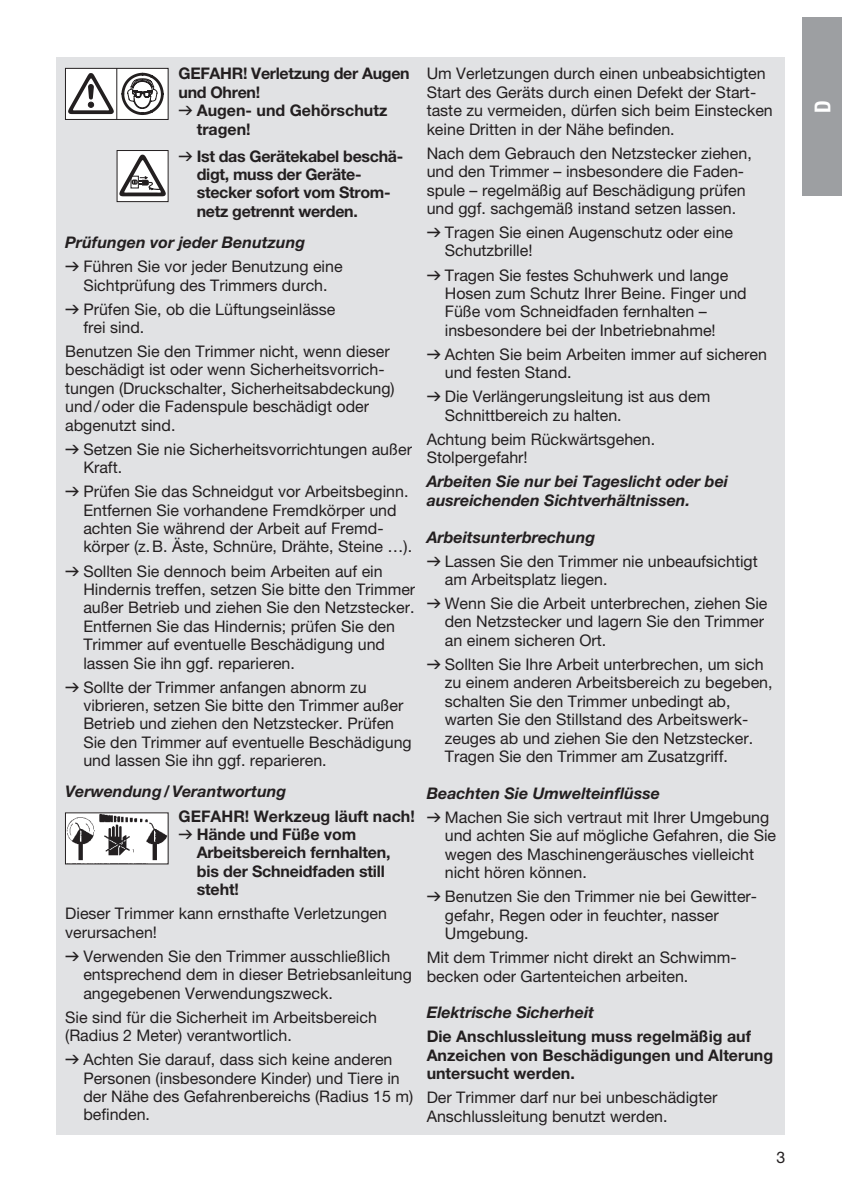
<style>
.page{position:relative;width:842px;height:1191px;background:#fff}
.page>*{position:absolute;margin:0;border:0;box-sizing:border-box;transform-origin:0 0}
.t1{font:22px "GARDENA Pro Bo Cond";color:#fff}
.t2{font:16px/18.4px "GARDENA Pro";color:#231f20}
.t3{font:700 16px/18.4px "GARDENA Pro";letter-spacing:-.01em;color:#231f20}
.t4{font:italic 700 16px/18.4px "GARDENA Pro";color:#231f20}
.s1{font-family:"Formdruck";font-weight:400}
.s2{font-weight:700;font-style:italic}
.s3{font-family:"Formdruck"}
</style>
<div class="page">
<div style="left:57px;top:57px;width:728px;height:1077px;background:#e1e2e4"></div>
<div style="left:65px;top:68px;width:103px;height:51px;background:#fff"></div>
<div style="left:65px;top:68px;width:103px;height:52px;border:1px solid #231f20"></div>
<hr style="left:116px;top:68px;width:1px;height:52px;background:#231f20">
<svg style="left:68px;top:73px;width:46px;height:41px"></svg>
<svg style="left:121px;top:73px;width:43px;height:42px"></svg>
<div style="left:117px;top:150px;width:51px;height:52px;background:#fff"></div>
<div style="left:117px;top:150px;width:51px;height:52px;border:1px solid #231f20"></div>
<svg style="left:119px;top:155px;width:47px;height:41px"></svg>
<img style="left:67px;top:814px;width:99px;height:48px">
<div style="left:65px;top:812px;width:103px;height:52px;border:1px solid #231f20"></div>
<div style="left:802px;top:17px;width:40px;height:179px;background:#9d9fa2"></div>
<p class="t3" style="left:179px;top:64px;width:233px">GEFAHR! Verletzung der Augen</p>
<p class="t3" style="left:179px;top:83px;width:83px">und Ohren!</p>
<p class="t3" style="left:179px;top:101px;width:210px"><span class="s1">v</span> Augen- und Gehörschutz</p>
<p class="t3" style="left:197px;top:119px;width:55px">tragen!</p>
<p class="t3" style="left:197px;top:146px;width:208px;text-indent:-18px"><span class="s1">v</span> Ist das Gerätekabel beschä&shy;digt, muss der Geräte&shy;stecker sofort vom Strom&shy;netz getrennt werden.</p>
<p class="t2" style="left:65px;top:230px;width:279px;line-height:24px"><span class="s2">Prüfungen vor jeder Benutzung<br></span><span class="s3">v</span> Führen Sie vor jeder Benutzung eine</p>
<p class="t2" style="left:65px;top:273px;width:272px;line-height:24px;text-indent:18px">Sichtprüfung des Trimmers durch. <span class="s3">v</span> Prüfen Sie, ob die Lüftungseinlässe</p>
<p class="t2" style="left:65px;top:315px;width:326px;line-height:24px;text-indent:18px">frei sind.<br>Benutzen Sie den Trimmer nicht, wenn dieser</p>
<p class="t2" style="left:65px;top:360px;width:331px">beschädigt ist oder wenn Sicherheitsvorrich&shy;tungen (Druckschalter, Sicherheitsabdeckung) und/oder die Fadenspule beschädigt oder abgenutzt sind.</p>
<p class="t2" style="left:83px;top:440px;width:330px;text-indent:-18px"><span class="s3">v</span> Setzen Sie nie Sicherheitsvorrichtungen außer<br>Kraft.</p>
<p class="t2" style="left:83px;top:482px;width:330px;text-indent:-18px"><span class="s3">v</span> Prüfen Sie das Schneidgut vor Arbeitsbeginn.<br>Entfernen Sie vorhandene Fremdkörper und achten Sie während der Arbeit auf Fremd&shy;körper (z.B. Äste, Schnüre, Drähte, Steine …).</p>
<p class="t2" style="left:83px;top:561px;width:333px;text-indent:-18px"><span class="s3">v</span> Sollten Sie dennoch beim Arbeiten auf ein Hindernis treffen, setzen Sie bitte den Trimmer außer Betrieb und ziehen Sie den Netzstecker.<br>Entfernen Sie das Hindernis; prüfen Sie den Trimmer auf eventuelle Beschädigung und lassen Sie ihn ggf. reparieren.</p>
<p class="t2" style="left:83px;top:677px;width:330px;text-indent:-18px"><span class="s3">v</span> Sollte der Trimmer anfangen abnorm zu vibrieren, setzen Sie bitte den Trimmer außer Betrieb und ziehen den Netzstecker. Prüfen Sie den Trimmer auf eventuelle Beschädigung und lassen Sie ihn ggf. reparieren.</p>
<p class="t4" style="left:65px;top:782px;width:223px">Verwendung/Verantwortung</p>
<p class="t3" style="left:179px;top:806px;width:238px">GEFAHR! Werkzeug läuft nach!</p>
<p class="t3" style="left:179px;top:824px;width:179px"><span class="s1">v</span> Hände und Füße vom</p>
<p class="t3" style="left:197px;top:843px;width:195px">Arbeitsbereich fernhalten,</p>
<p class="t3" style="left:197px;top:861px;width:190px">bis der Schneidfaden still</p>
<p class="t3" style="left:197px;top:880px;width:44px">steht!</p>
<p class="t2" style="left:65px;top:904px;width:323px">Dieser Trimmer kann ernsthafte Verletzungen verursachen!</p>
<p class="t2" style="left:83px;top:946px;width:330px;text-indent:-18px"><span class="s3">v</span> Verwenden Sie den Trimmer ausschließlich entsprechend dem in dieser Betriebsanleitung angegebenen Verwendungszweck.</p>
<p class="t2" style="left:65px;top:1007px;width:313px">Sie sind für die Sicherheit im Arbeitsbereich (Radius 2 Meter) verantwortlich.</p>
<p class="t2" style="left:83px;top:1050px;width:331px;text-indent:-18px"><span class="s3">v</span> Achten Sie darauf, dass sich keine anderen Personen (insbesondere Kinder) und Tiere in der Nähe des Gefahrenbereichs (Radius 15 m) befinden.</p>
<p class="t2" style="left:427px;top:64px;width:348px">Um Verletzungen durch einen unbeabsichtigten Start des Geräts durch einen Defekt der Start&shy;taste zu vermeiden, dürfen sich beim Einstecken keine Dritten in der Nähe befinden.</p>
<p class="t2" style="left:427px;top:144px;width:327px">Nach dem Gebrauch den Netzstecker ziehen, und den Trimmer – insbesondere die Faden&shy;spule – regelmäßig auf Beschädigung prüfen und ggf. sachgemäß instand setzen lassen.</p>
<p class="t2" style="left:445px;top:223px;width:290px;text-indent:-18px"><span class="s3">v</span> Tragen Sie einen Augenschutz oder eine<br>Schutzbrille!</p>
<p class="t2" style="left:445px;top:265px;width:303px;text-indent:-18px"><span class="s3">v</span> Tragen Sie festes Schuhwerk und lange Hosen zum Schutz Ihrer Beine. Finger und Füße vom Schneidfaden fernhalten – insbesondere bei der Inbetriebnahme!</p>
<p class="t2" style="left:445px;top:345px;width:324px;text-indent:-18px"><span class="s3">v</span> Achten Sie beim Arbeiten immer auf sicheren und festen Stand.</p>
<p class="t2" style="left:445px;top:387px;width:267px;text-indent:-18px"><span class="s3">v</span> Die Verlängerungsleitung ist aus dem<br>Schnittbereich zu halten.</p>
<p class="t2" style="left:427px;top:430px;width:230px">Achtung beim Rückwärtsgehen.<br>Stolpergefahr!</p>
<p class="t4" style="left:427px;top:472px;width:303px">Arbeiten Sie nur bei Tageslicht oder bei ausreichenden Sichtverhältnissen.</p>
<p class="t2" style="left:427px;top:524px;width:333px;line-height:24px"><span class="s2">Arbeitsunterbrechung<br></span><span class="s3">v</span> Lassen Sie den Trimmer nie unbeaufsichtigt</p>
<p class="t2" style="left:427px;top:567px;width:342px;line-height:24px;text-indent:18px">am Arbeitsplatz liegen.<br><span class="s3">v</span> Wenn Sie die Arbeit unterbrechen, ziehen Sie</p>
<p class="t2" style="left:445px;top:612px;width:321px">den Netzstecker und lagern Sie den Trimmer an einem sicheren Ort.</p>
<p class="t2" style="left:445px;top:655px;width:329px;text-indent:-18px"><span class="s3">v</span> Sollten Sie Ihre Arbeit unterbrechen, um sich zu einem anderen Arbeitsbereich zu begeben, schalten Sie den Trimmer unbedingt ab, warten Sie den Stillstand des Arbeitswerk&shy;zeuges ab und ziehen Sie den Netzstecker.<br>Tragen Sie den Trimmer am Zusatzgriff.</p>
<p class="t2" style="left:427px;top:781px;width:344px;line-height:24px"><span class="s2">Beachten Sie Umwelteinflüsse<br></span><span class="s3">v</span> Machen Sie sich vertraut mit Ihrer Umgebung</p>
<p class="t2" style="left:445px;top:826px;width:333px">und achten Sie auf mögliche Gefahren, die Sie wegen des Maschinengeräusches vielleicht nicht hören können.</p>
<p class="t2" style="left:445px;top:887px;width:312px;text-indent:-18px"><span class="s3">v</span> Benutzen Sie den Trimmer nie bei Gewitter&shy;gefahr, Regen oder in feuchter, nasser<br>Umgebung.</p>
<p class="t2" style="left:427px;top:948px;width:310px">Mit dem Trimmer nicht direkt an Schwimm&shy;becken oder Gartenteichen arbeiten.</p>
<p class="t4" style="left:427px;top:1003px;width:169px">Elektrische Sicherheit</p>
<p class="t3" style="left:427px;top:1027px;width:348px">Die Anschlussleitung muss regelmäßig auf<br>Anzeichen von Beschädigungen und Alterung untersucht werden.</p>
<p class="t2" style="left:427px;top:1088px;width:292px">Der Trimmer darf nur bei unbeschädigter<br>Anschlussleitung benutzt werden.</p>
<p class="t2" style="left:776px;top:1147px;width:10px">3</p>
<h1 class="t1" style="left:809px;top:113px;width:14px;rotate:-90deg">D</h1>
</div>
